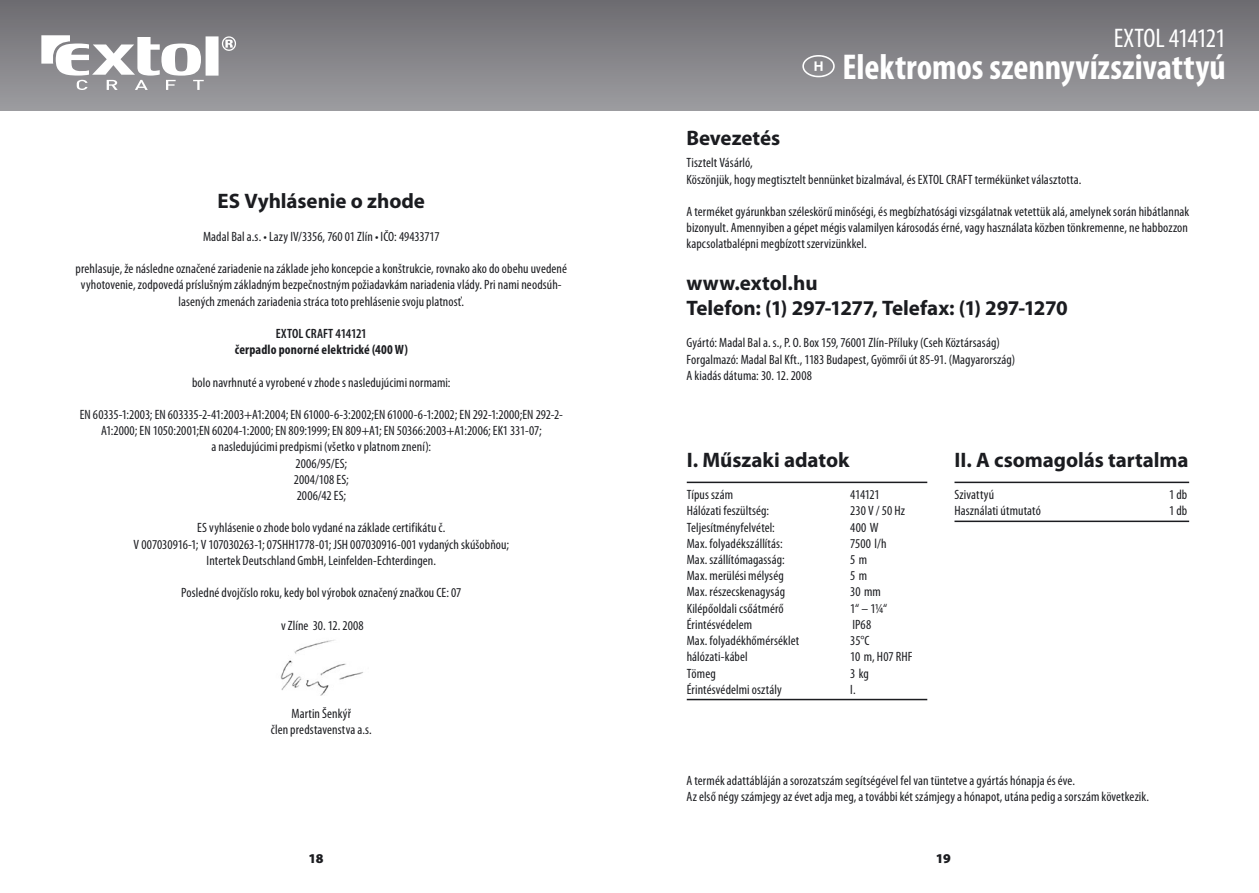
<style>
.page{position:relative;width:1259px;height:893px;background:#fff}
.page>*{position:absolute;margin:0;border:0;box-sizing:border-box;transform-origin:0 0}
.t1{font:700 condensed 36px "Myriad Pro";color:#fff}
.t2{font:condensed 27px "Myriad Pro";letter-spacing:-.035em;color:#fff}
.t3{font:700 21px/25.2px "Myriad Pro";letter-spacing:-.005em;color:#1b1c20}
.t4{font:condensed 13.5px/16.2px "Myriad Pro";letter-spacing:.005em;color:#1b1c20;text-align:center}
.t5{font:700 condensed 13.5px "Myriad Pro";letter-spacing:.01em;color:#1b1c20}
.t6{font:600 condensed 13.5px "Myriad Pro";color:#1b1c20}
.t7{font:900 13.5px "Myriad Pro";color:#1b1c20}
</style>
<div class="page">
<div style="left:0;top:0;width:629px;height:111px;background:linear-gradient(to bottom,#6d6b70,#9d9da0)"></div>
<svg style="left:41px;top:35px;width:195px;height:55px"></svg>
<div style="left:629px;top:0;width:630px;height:111px;background:linear-gradient(to bottom,#6d6b70,#9d9da0)"></div>
<img style="left:280px;top:640px;width:83px;height:56px">
<hr style="left:954px;top:482px;width:235px;height:1px;background:#1b1c20">
<hr style="left:954px;top:521px;width:235px;height:1px;background:#1b1c20">
<hr style="left:687px;top:482px;width:240px;height:1px;background:#1b1c20">
<hr style="left:687px;top:699px;width:240px;height:1px;background:#1b1c20">
<svg style="left:802px;top:55px;width:32px;height:22px"></svg>
<h3 class="t3" style="left:218px;top:188px;width:209px">ES Vyhlásenie o zhode</h3>
<p class="t4" style="left:203px;top:228px;width:238px">Madal Bal a.s. • Lazy IV/3356, 76001 Zlín • IČO: 49433717</p>
<p class="t4" style="left:76px;top:260px;width:493px">prehlasuje, že následne označené zariadenie na základe jeho koncepcie a konštrukcie, rovnako ako do obehu uvedené vyhotovenie, zodpovedá príslušným základným bezpečnostným požiadavkám nariadenia vlády. Pri nami neodsúh&shy;lasených zmenách zariadenia stráca toto prehlásenie svoju platnosť.</p>
<p class="t6" style="left:276px;top:326px;width:92px">EXTOL CRAFT 414121</p>
<p class="t5" style="left:235px;top:341px;width:174px">čerpadlo ponorné elektrické (400 W)</p>
<p class="t4" style="left:192px;top:374px;width:260px">bolo navrhnuté a vyrobené v zhode s nasledujúcimi normami:</p>
<p class="t4" style="left:80px;top:406px;width:485px">EN 60335-1:2003; EN 603335-2-41:2003+A1:2004; EN 61000-6-3:2002;EN 61000-6-1:2002; EN 292-1:2000;EN 292-2- A1:2000; EN 1050:2001;EN 60204-1:2000; EN 809:1999; EN 809+A1; EN 50366:2003+A1:2006; EK1 331-07;<br>a nasledujúcimi predpismi (všetko v platnom znení):<br>2006/95/ES;<br>2004/108 ES;<br>2006/42 ES;</p>
<p class="t4" style="left:134px;top:520px;width:377px">ES vyhlásenie o zhode bolo vydané na základe certifikátu č.<br>V 007030916-1; V 107030263-1; 07SHH1778-01; JSH 007030916-001 vydaných skúšobňou;<br>Intertek Deutschland GmbH, Leinfelden-Echterdingen.</p>
<p class="t4" style="left:181px;top:584px;width:282px">Posledné dvojčíslo roku, kedy bol výrobok označený značkou CE: 07</p>
<p class="t4" style="left:281px;top:617px;width:84px">v Zlíne 30. 12. 2008</p>
<p class="t4" style="left:271px;top:705px;width:103px">Martin Šenkýř<br>člen predstavenstva a.s.</p>
<h2 class="t2" style="left:1113px;top:22px;width:113px">EXTOL 414121</h2>
<h1 class="t1" style="left:842px;top:44px;width:385px">Elektromos szennyvízszivattyú</h1>
<h3 class="t3" style="left:686px;top:124px;width:95px">Bevezetés</h3>
<p class="t4" style="left:686px;top:155px;width:396px;text-align:left">Tisztelt Vásárló,<br>Köszönjük, hogy megtisztelt bennünket bizalmával, és EXTOL CRAFT termékünket választotta.</p>
<p class="t4" style="left:686px;top:203px;width:504px;text-align:justify">A terméket gyárunkban széleskörű minőségi, és megbízhatósági vizsgálatnak vetettük alá, amelynek során hibátlannak bizonyult. Amennyiben a gépet mégis valamilyen károsodás érné, vagy használata közben tönkremenne, ne habbozzon kapcsolatbalépni megbízott szervizünkkel.</p>
<h3 class="t3" style="left:686px;top:269px;width:383px">www.extol.hu<br>Telefon: (1) 297-1277, Telefax: (1) 297-1270</h3>
<p class="t4" style="left:686px;top:335px;width:330px;text-align:left">Gyártó: Madal Bal a. s., P. O. Box 159, 76001 Zlín-Příluky (Cseh Köztársaság)<br>Forgalmazó: Madal Bal Kft., 1183 Budapest, Gyömrői út 85-91. (Magyarország)<br>A kiadás dátuma: 30. 12. 2008</p>
<h3 class="t3" style="left:687px;top:446px;width:164px">I. Műszaki adatok</h3>
<p class="t4" style="left:687px;top:487px;width:48px">Típus szám</p>
<p class="t4" style="left:850px;top:487px;width:31px">414121</p>
<p class="t4" style="left:687px;top:503px;width:84px">Hálózati feszültség:</p>
<p class="t4" style="left:850px;top:503px;width:56px">230 V / 50 Hz</p>
<p class="t4" style="left:687px;top:519px;width:90px">Teljesítményfelvétel:</p>
<p class="t4" style="left:850px;top:519px;width:30px">400 W</p>
<p class="t4" style="left:687px;top:535px;width:98px">Max. folyadékszállítás:</p>
<p class="t4" style="left:850px;top:535px;width:38px">7500 l/h</p>
<p class="t4" style="left:687px;top:551px;width:99px">Max. szállítómagasság:</p>
<p class="t4" style="left:850px;top:551px;width:18px">5m</p>
<p class="t4" style="left:687px;top:568px;width:99px">Max. merülési mélység</p>
<p class="t4" style="left:850px;top:568px;width:18px">5m</p>
<p class="t4" style="left:687px;top:584px;width:100px">Max. részecskenagyság</p>
<p class="t4" style="left:850px;top:584px;width:32px">30 mm</p>
<p class="t4" style="left:687px;top:600px;width:98px">Kilépőoldali csőátmérő</p>
<p class="t4" style="left:850px;top:600px;width:38px">1“ – 1¼“</p>
<p class="t4" style="left:687px;top:616px;width:67px">Érintésvédelem</p>
<p class="t4" style="left:852px;top:616px;width:20px">IP68</p>
<p class="t4" style="left:687px;top:632px;width:114px">Max. folyadékhőmérséklet</p>
<p class="t4" style="left:850px;top:632px;width:21px">35°C</p>
<p class="t4" style="left:687px;top:649px;width:62px">hálózati-kábel</p>
<p class="t4" style="left:850px;top:649px;width:64px">10 m, H07 RHF</p>
<p class="t4" style="left:687px;top:665px;width:31px">Tömeg</p>
<p class="t4" style="left:850px;top:665px;width:20px">3 kg</p>
<p class="t4" style="left:687px;top:681px;width:97px">Érintésvédelmi osztály</p>
<p class="t4" style="left:850px;top:681px;width:7px">I.</p>
<h3 class="t3" style="left:954px;top:446px;width:236px">II. A csomagolás tartalma</h3>
<p class="t4" style="left:954px;top:487px;width:41px">Szivattyú</p>
<p class="t4" style="left:1169px;top:487px;width:20px">1 db</p>
<p class="t4" style="left:954px;top:503px;width:88px">Használati útmutató</p>
<p class="t4" style="left:1169px;top:503px;width:20px">1 db</p>
<p class="t4" style="left:686px;top:772px;width:464px;text-align:left">A termék adattábláján a sorozatszám segítségével fel van tüntetve a gyártás hónapja és éve.<br>Az első négy számjegy az évet adja meg, a további két számjegy a hónapot, utána pedig a sorszám következik.</p>
<p class="t7" style="left:308px;top:851px;width:17px">18</p>
<p class="t7" style="left:936px;top:851px;width:17px">19</p>
</div>
